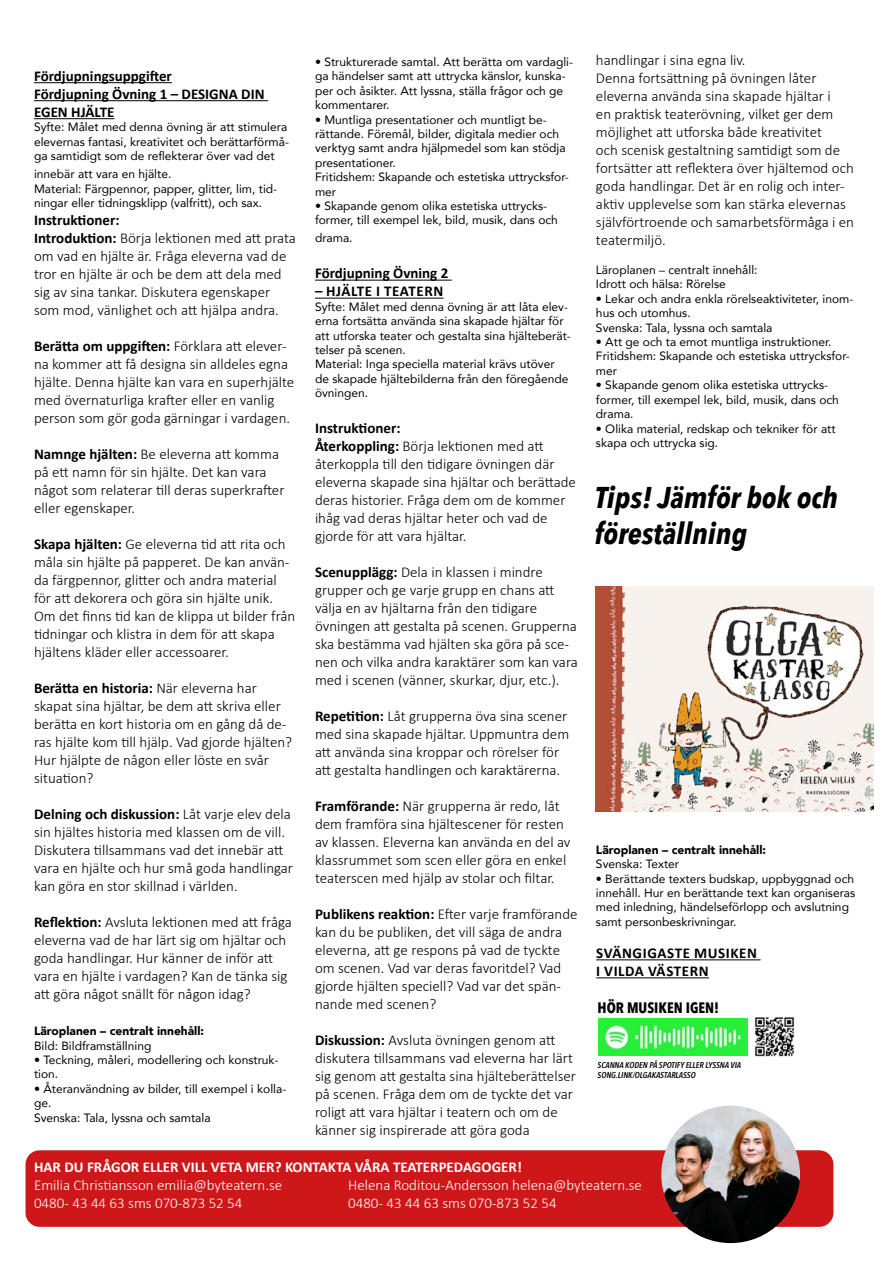
<style>
.page{position:relative;width:893px;height:1263px;background:#fff}
.page>*{position:absolute;margin:0;border:0;box-sizing:border-box;transform-origin:0 0}
.t1{font:italic 700 30px/36px "Avenir Next Condensed";color:#000}
.t2{font:300 15px/18px "Calibri";color:#000}
.t3{font:300 15px/18px "Calibri";color:#fff}
.t4{font:700 15px/18px "Calibri";color:#000}
.t5{font:700 15px "Calibri";color:#fff}
.t6{font:700 15px/18px "Calibri";letter-spacing:.04em;color:#000}
.t7{font:700 15px "Avenir Next Condensed";color:#000}
.t8{font:12px/14.4px "Avenir";color:#000}
.t9{font:900 12px "Avenir";color:#000}
.t10{font:italic 600 8.4px/10.2px "Avenir Next Condensed";color:#000}
.s1{font-weight:700}
</style>
<div class="page">
<div style="left:26px;top:1150px;width:807px;height:77px;background:#cd1719;border-radius:14px"></div>
<hr style="left:34px;top:82px;width:138px;height:1px;background:#000">
<hr style="left:34px;top:100px;width:234px;height:1px;background:#000">
<hr style="left:34px;top:118px;width:80px;height:1px;background:#000">
<hr style="left:315px;top:280px;width:137px;height:1px;background:#000">
<hr style="left:315px;top:298px;width:129px;height:1px;background:#000">
<hr style="left:596px;top:959px;width:165px;height:1px;background:#000">
<hr style="left:596px;top:977px;width:113px;height:1px;background:#000">
<img style="left:596px;top:586px;width:278px;height:225px">
<img style="left:661px;top:1106px;width:139px;height:137px">
<img style="left:598px;top:1018px;width:149px;height:37px">
<img style="left:755px;top:1017px;width:39px;height:40px">
<p class="t4" style="left:34px;top:67px;width:232px">Fördjupningsuppgifter<br>Fördjupning Övning 1 – DESIGNA DIN<br>EGEN HJÄLTE</p>
<p class="t8" style="left:34px;top:120px;width:257px">Syfte: Målet med denna övning är att stimulera elevernas fantasi, kreativitet och berättarförmå&shy;ga samtidigt som de reflekterar över vad det</p>
<p class="t8" style="left:34px;top:166px;width:245px">innebär att vara en hjälte.<br>Material: Färgpennor, papper, glitter, lim, tid&shy;ningar eller tidningsklipp (valfritt), och sax.</p>
<p class="t2" style="left:34px;top:211px;width:263px"><span class="s1">Instruktioner:<br>Introduktion:</span> Börja lektionen med att prata om vad en hjälte är. Fråga eleverna vad de tror en hjälte är och be dem att dela med sig av sina tankar. Diskutera egenskaper som mod, vänlighet och att hjälpa andra.</p>
<p class="t2" style="left:34px;top:337px;width:262px"><span class="s1">Berätta om uppgiften:</span> Förklara att elever&shy;na kommer att få designa sin alldeles egna hjälte. Denna hjälte kan vara en superhjälte med övernaturliga krafter eller en vanlig person som gör goda gärningar i vardagen.</p>
<p class="t2" style="left:34px;top:445px;width:252px"><span class="s1">Namnge hjälten:</span> Be eleverna att komma på ett namn för sin hjälte. Det kan vara något som relaterar till deras superkrafter eller egenskaper.</p>
<p class="t2" style="left:34px;top:535px;width:263px"><span class="s1">Skapa hjälten:</span> Ge eleverna tid att rita och måla sin hjälte på papperet. De kan använ&shy;da färgpennor, glitter och andra material för att dekorera och göra sin hjälte unik.<br>Om det finns tid kan de klippa ut bilder från tidningar och klistra in dem för att skapa hjältens kläder eller accessoarer.</p>
<p class="t2" style="left:34px;top:679px;width:260px"><span class="s1">Berätta en historia:</span> När eleverna har skapat sina hjältar, be dem att skriva eller berätta en kort historia om en gång då de&shy;ras hjälte kom till hjälp. Vad gjorde hjälten?<br>Hur hjälpte de någon eller löste en svår situation?</p>
<p class="t2" style="left:34px;top:805px;width:261px"><span class="s1">Delning och diskussion:</span> Låt varje elev dela sin hjältes historia med klassen om de vill.<br>Diskutera tillsammans vad det innebär att vara en hjälte och hur små goda handlingar kan göra en stor skillnad i världen.</p>
<p class="t2" style="left:34px;top:913px;width:259px"><span class="s1">Reflektion:</span> Avsluta lektionen med att fråga eleverna vad de har lärt sig om hjältar och goda handlingar. Hur känner de inför att vara en hjälte i vardagen? Kan de tänka sig att göra något snällt för någon idag?</p>
<p class="t9" style="left:34px;top:1021px;width:172px">Läroplanen – centralt innehåll:</p>
<p class="t8" style="left:34px;top:1038px;width:119px">Bild: Bildframställning</p>
<p class="t8" style="left:34px;top:1052px;width:246px">• Teckning, måleri, modellering och konstruk&shy;tion.</p>
<p class="t8" style="left:34px;top:1081px;width:254px">• Återanvändning av bilder, till exempel i kolla&shy;ge.<br>Svenska: Tala, lyssna och samtala</p>
<p class="t8" style="left:315px;top:54px;width:260px">• Strukturerade samtal. Att berätta om vardagli&shy;ga händelser samt att uttrycka känslor, kunska&shy;per och åsikter. Att lyssna, ställa frågor och ge kommentarer.</p>
<p class="t8" style="left:315px;top:112px;width:255px">• Muntliga presentationer och muntligt be&shy;rättande. Föremål, bilder, digitala medier och verktyg samt andra hjälpmedel som kan stödja presentationer.<br>Fritidshem: Skapande och estetiska uttrycksfor&shy;mer</p>
<p class="t8" style="left:315px;top:198px;width:244px">• Skapande genom olika estetiska uttrycks&shy;former, till exempel lek, bild, musik, dans och</p>
<p class="t8" style="left:315px;top:231px;width:39px">drama.</p>
<p class="t4" style="left:315px;top:264px;width:135px">Fördjupning Övning 2</p>
<p class="t6" style="left:315px;top:282px;width:130px">– HJÄLTE I TEATERN</p>
<p class="t8" style="left:315px;top:299px;width:257px">Syfte: Målet med denna övning är att låta elev&shy;erna fortsätta använda sina skapade hjältar för att utforska teater och gestalta sina hjälteberät&shy;telser på scenen.<br>Material: Inga speciella material krävs utöver de skapade hjältebilderna från den föregående övningen.</p>
<p class="t2" style="left:315px;top:419px;width:263px"><span class="s1">Instruktioner:<br>Återkoppling:</span> Börja lektionen med att återkoppla till den tidigare övningen där eleverna skapade sina hjältar och berättade deras historier. Fråga dem om de kommer ihåg vad deras hjältar heter och vad de gjorde för att vara hjältar.</p>
<p class="t2" style="left:315px;top:563px;width:264px"><span class="s1">Scenupplägg:</span> Dela in klassen i mindre grupper och ge varje grupp en chans att välja en av hjältarna från den tidigare övningen att gestalta på scenen. Grupperna ska bestämma vad hjälten ska göra på sce&shy;nen och vilka andra karaktärer som kan vara med i scenen (vänner, skurkar, djur, etc.).</p>
<p class="t2" style="left:315px;top:707px;width:256px"><span class="s1">Repetition:</span> Låt grupperna öva sina scener med sina skapade hjältar. Uppmuntra dem att använda sina kroppar och rörelser för att gestalta handlingen och karaktärerna.</p>
<p class="t2" style="left:315px;top:797px;width:257px"><span class="s1">Framförande:</span> När grupperna är redo, låt dem framföra sina hjältescener för resten av klassen. Eleverna kan använda en del av klassrummet som scen eller göra en enkel teaterscen med hjälp av stolar och filtar.</p>
<p class="t2" style="left:315px;top:905px;width:264px"><span class="s1">Publikens reaktion:</span> Efter varje framförande kan du be publiken, det vill säga de andra eleverna, att ge respons på vad de tyckte om scenen. Vad var deras favoritdel? Vad gjorde hjälten speciell? Vad var det spän&shy;nande med scenen?</p>
<p class="t2" style="left:315px;top:1031px;width:263px"><span class="s1">Diskussion:</span> Avsluta övningen genom att diskutera tillsammans vad eleverna har lärt sig genom att gestalta sina hjälteberättelser på scenen. Fråga dem om de tyckte det var roligt att vara hjältar i teatern och om de känner sig inspirerade att göra goda</p>
<p class="t5" style="left:34px;top:1157px;width:489px">HAR DU FRÅGOR ELLER VILL VETA MER? KONTAKTA VÅRA TEATERPEDAGOGER!</p>
<p class="t2" style="left:596px;top:51px;width:260px">handlingar i sina egna liv.<br>Denna fortsättning på övningen låter eleverna använda sina skapade hjältar i<br>en praktisk teaterövning, vilket ger dem möjlighet att utforska både kreativitet<br>och scenisk gestaltning samtidigt som de fortsätter att reflektera över hjältemod och goda handlingar. Det är en rolig och inter&shy;aktiv upplevelse som kan stärka elevernas självförtroende och samarbetsförmåga i en teatermiljö.</p>
<p class="t8" style="left:596px;top:262px;width:163px">Läroplanen – centralt innehåll:<br>Idrott och hälsa: Rörelse</p>
<p class="t8" style="left:596px;top:291px;width:259px">• Lekar och andra enkla rörelseaktiviteter, inom&shy;hus och utomhus.<br>Svenska: Tala, lyssna och samtala</p>
<p class="t8" style="left:596px;top:334px;width:255px">• Att ge och ta emot muntliga instruktioner.<br>Fritidshem: Skapande och estetiska uttrycksfor&shy;mer</p>
<p class="t8" style="left:596px;top:378px;width:244px">• Skapande genom olika estetiska uttrycks&shy;former, till exempel lek, bild, musik, dans och drama.</p>
<p class="t8" style="left:596px;top:421px;width:241px">• Olika material, redskap och tekniker för att skapa och uttrycka sig.</p>
<h1 class="t1" style="left:595px;top:480px;width:245px">Tips! Jämför bok och föreställning</h1>
<p class="t9" style="left:596px;top:839px;width:172px">Läroplanen – centralt innehåll:</p>
<p class="t8" style="left:596px;top:856px;width:85px">Svenska: Texter</p>
<p class="t8" style="left:596px;top:871px;width:261px">• Berättande texters budskap, uppbyggnad och innehåll. Hur en berättande text kan organiseras med inledning, händelseförlopp och avslutning samt personbeskrivningar.</p>
<p class="t6" style="left:596px;top:944px;width:162px">SVÄNGIGASTE MUSIKEN<br>I VILDA VÄSTERN</p>
<p class="t7" style="left:598px;top:998px;width:123px">HÖR MUSIKEN IGEN!</p>
<p class="t10" style="left:598px;top:1060px;width:145px">SCANNA KODEN PÅ SPOTIFY ELLER LYSSNA VIA<br>SONG.LINK/OLGAKASTARLASSO</p>
<p class="t3" style="left:34px;top:1176px;width:250px">Emilia Christiansson emilia@byteatern.se<br>0480- 43 44 63 sms 070-873 52 54</p>
<p class="t3" style="left:348px;top:1176px;width:295px">Helena Roditou-Andersson helena@byteatern.se<br>0480- 43 44 63 sms 070-873 52 54</p>
</div>
